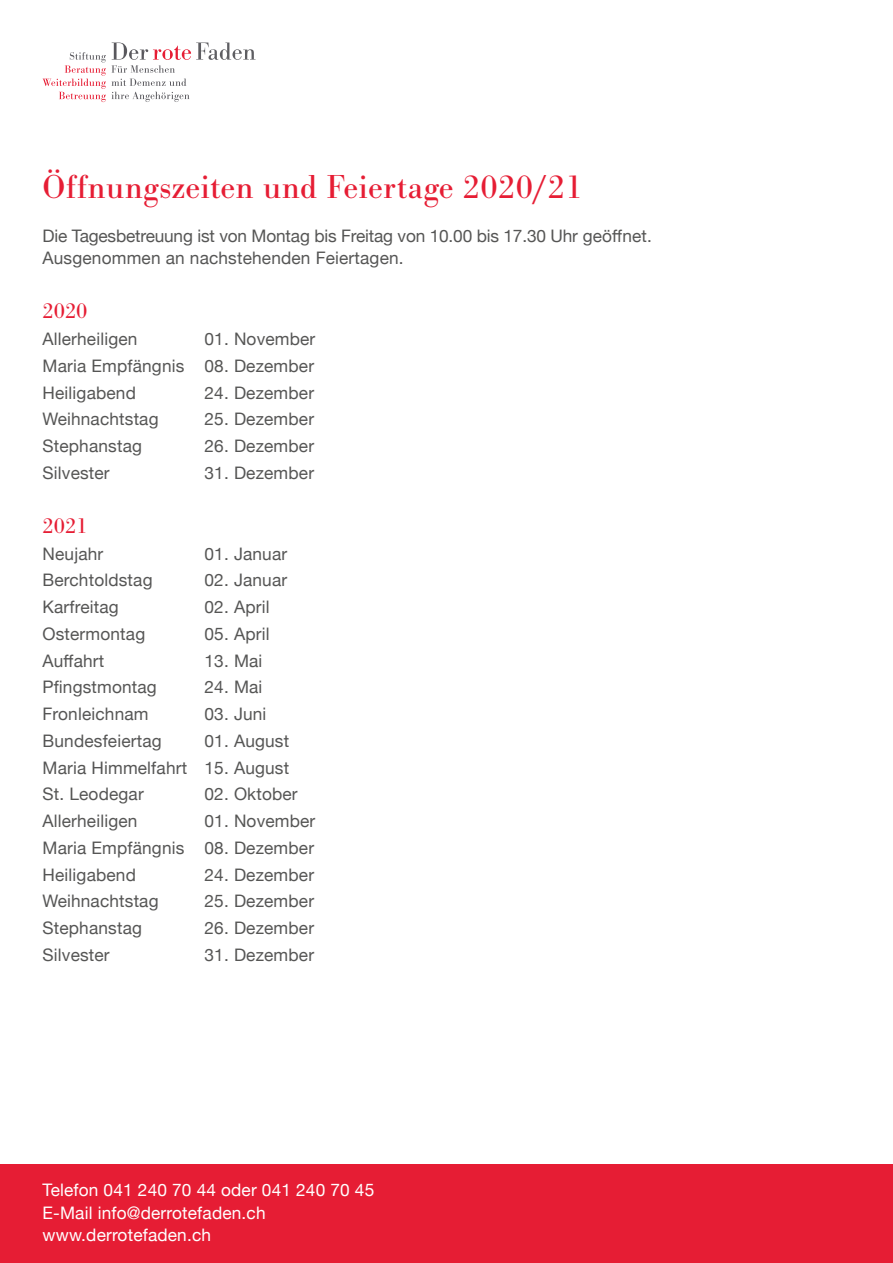
<style>
.page{position:relative;width:893px;height:1263px;background:#fff}
.page>*{position:absolute;margin:0;border:0;box-sizing:border-box;transform-origin:0 0}
.t1{font:34.5px "Bodoni URW";letter-spacing:.01em;color:#e61d34}
.t2{font:22.5px "Bodoni URW";color:#e61d34}
.t3{font:17.25px/26.7px "Helvetica Neue";letter-spacing:.01em;color:#565655;text-align:justify}
.t4{font:17.25px/22.5px "Helvetica Neue";letter-spacing:-.01em;color:#565655}
.t5{font:17.25px/22.5px "Helvetica Neue";letter-spacing:.01em;color:#fff}
</style>
<div class="page">
<svg style="left:43px;top:43px;width:213px;height:59px"></svg>
<div style="left:0;top:1165px;width:893px;height:98px;background:#e61d34"></div>
<h1 class="t1" style="left:43px;top:166px;width:541px">Öffnungszeiten und Feiertage 2020/21</h1>
<p class="t4" style="left:43px;top:225px;width:611px">Die Tagesbetreuung ist von Montag bis Freitag von 10.00 bis 17.30 Uhr geöffnet.<br>Ausgenommen an nachstehenden Feiertagen.</p>
<h2 class="t2" style="left:43px;top:298px;width:46px">2020</h2>
<p class="t3" style="left:43px;top:326px;width:97px">Allerheiligen</p>
<p class="t3" style="left:43px;top:326px;width:274px;text-indent:162px">01. November Maria Empfängnis 08. Dezember Heiligabend</p>
<p class="t3" style="left:205px;top:380px;width:111px">24. Dezember</p>
<p class="t3" style="left:43px;top:407px;width:118px">Weihnachtstag</p>
<p class="t3" style="left:205px;top:407px;width:111px">25. Dezember</p>
<p class="t3" style="left:43px;top:433px;width:101px">Stephanstag</p>
<p class="t3" style="left:205px;top:433px;width:111px">26. Dezember</p>
<p class="t3" style="left:43px;top:460px;width:69px">Silvester</p>
<p class="t3" style="left:205px;top:460px;width:111px">31. Dezember</p>
<h2 class="t2" style="left:43px;top:512px;width:46px">2021</h2>
<p class="t3" style="left:43px;top:541px;width:62px">Neujahr</p>
<p class="t3" style="left:205px;top:541px;width:84px">01. Januar</p>
<p class="t3" style="left:43px;top:568px;width:112px">Berchtoldstag</p>
<p class="t3" style="left:205px;top:568px;width:84px">02. Januar</p>
<p class="t3" style="left:43px;top:594px;width:78px">Karfreitag</p>
<p class="t3" style="left:205px;top:594px;width:66px">02. April</p>
<p class="t3" style="left:43px;top:621px;width:104px">Ostermontag</p>
<p class="t3" style="left:205px;top:621px;width:66px">05. April</p>
<p class="t3" style="left:43px;top:648px;width:63px">Auffahrt</p>
<p class="t3" style="left:205px;top:648px;width:59px">13. Mai</p>
<p class="t3" style="left:43px;top:675px;width:116px">Pfingstmontag</p>
<p class="t3" style="left:205px;top:675px;width:59px">24. Mai</p>
<p class="t3" style="left:43px;top:701px;width:108px">Fronleichnam</p>
<p class="t3" style="left:205px;top:701px;width:63px">03. Juni</p>
<p class="t3" style="left:43px;top:728px;width:121px">Bundesfeiertag</p>
<p class="t3" style="left:43px;top:728px;width:248px;text-indent:162px">01. August Maria Himmelfahrt 15. August St. Leodegar</p>
<p class="t3" style="left:205px;top:782px;width:95px">02. Oktober</p>
<p class="t3" style="left:43px;top:809px;width:97px">Allerheiligen</p>
<p class="t3" style="left:43px;top:809px;width:274px;text-indent:162px">01. November Maria Empfängnis 08. Dezember Heiligabend</p>
<p class="t3" style="left:205px;top:862px;width:111px">24. Dezember</p>
<p class="t3" style="left:43px;top:889px;width:118px">Weihnachtstag</p>
<p class="t3" style="left:205px;top:889px;width:111px">25. Dezember</p>
<p class="t3" style="left:43px;top:916px;width:101px">Stephanstag</p>
<p class="t3" style="left:205px;top:916px;width:111px">26. Dezember</p>
<p class="t3" style="left:43px;top:942px;width:69px">Silvester</p>
<p class="t3" style="left:205px;top:942px;width:111px">31. Dezember</p>
<p class="t5" style="left:43px;top:1180px;width:333px">Telefon 041 240 70 44 oder 041 240 70 45<br>E-Mail info@derrotefaden.ch www.derrotefaden.ch</p>
</div>
